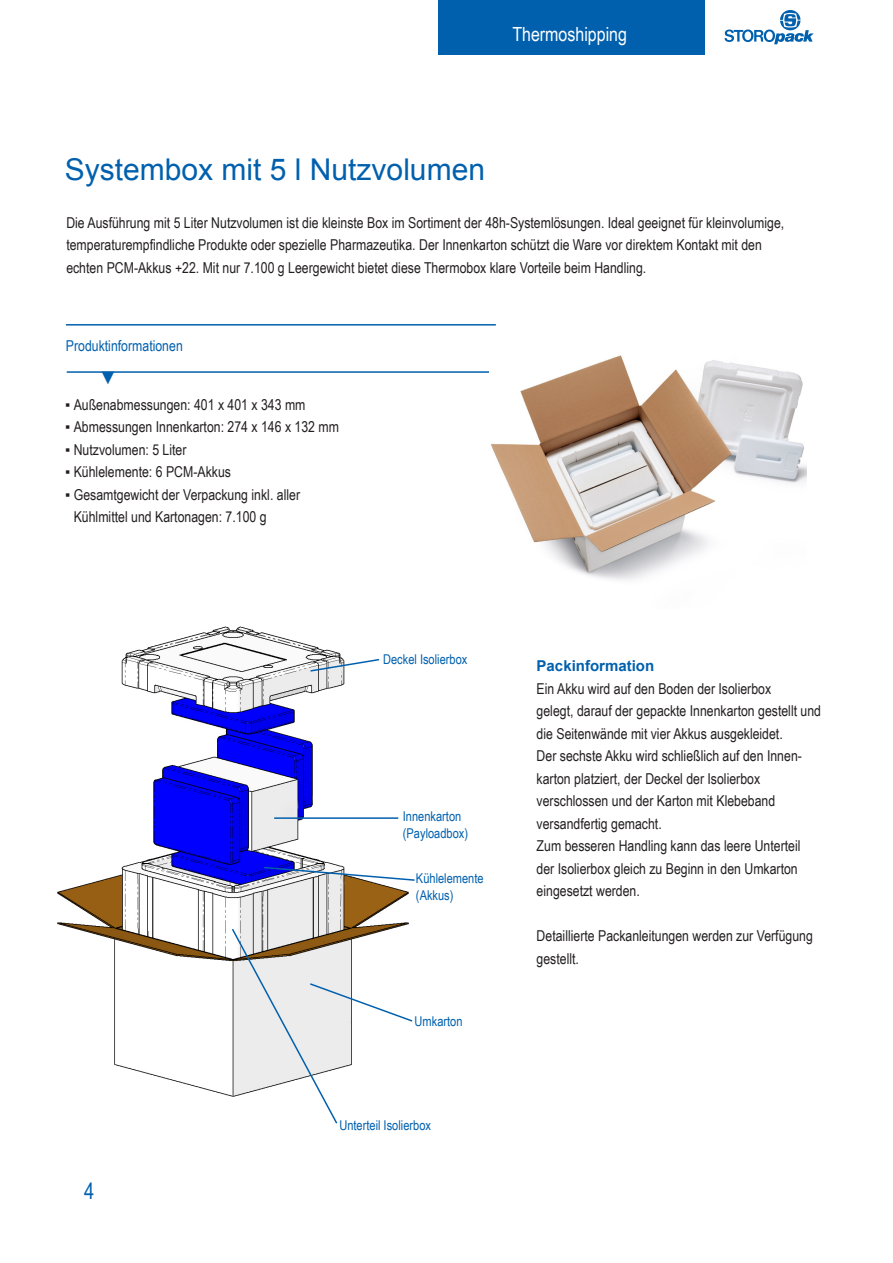
<style>
.page{position:relative;width:893px;height:1263px;background:#fff}
.page>*{position:absolute;margin:0;border:0;box-sizing:border-box;transform-origin:0 0}
.t1{font:30px "Arial";color:#0160ae}
.t2{font:22.5px "Arial Narrow";color:#0160ae}
.t3{font:19.5px "Arial Narrow";color:#fff}
.t4{font:18px "Times New Roman";color:#0160ae}
.t5{font:15px/22.5px "Arial Narrow";color:#231f20}
.t6{font:15px "Arial Narrow";color:#0160ae}
.t7{font:700 15px "Arial";color:#0160ae}
.t8{font:13.5px/16.2px "Arial Narrow";color:#0160ae}
</style>
<div class="page">
<div style="left:439px;top:0;width:266px;height:55px;background:#0160ae"></div>
<svg style="left:724px;top:10px;width:90px;height:34px"></svg>
<img style="left:57px;top:626px;width:352px;height:470px">
<hr style="left:66px;top:324px;width:430px;height:2px;background:#0160ae">
<hr style="left:67px;top:371px;width:430px;height:2px;background:#0160ae">
<svg style="left:309px;top:658px;width:72px;height:15px"></svg>
<hr style="left:274px;top:817px;width:124px;height:2px;background:#0160ae">
<svg style="left:263px;top:866px;width:152px;height:16px"></svg>
<img style="left:489px;top:355px;width:317px;height:225px">
<svg style="left:230px;top:927px;width:183px;height:197px"></svg>
<h3 class="t3" style="left:512px;top:20px;width:116px">Thermoshipping</h3>
<h1 class="t1" style="left:65px;top:148px;width:422px">Systembox mit 5 l Nutzvolumen</h1>
<p class="t5" style="left:66px;top:211px;width:719px">Die Ausführung mit 5 Liter Nutzvolumen ist die kleinste Box im Sortiment der 48h-Systemlösungen. Ideal geeignet für kleinvolumige, temperaturempfindliche Produkte oder spezielle Pharmazeutika. Der Innenkarton schützt die Ware vor direktem Kontakt mit den echten PCM-Akkus +22. Mit nur 7.100 g Leergewicht bietet diese Thermobox klare Vorteile beim Handling.</p>
<p class="t6" style="left:66px;top:334px;width:118px">Produktinformationen</p>
<p class="t4" style="left:99px;top:365px;width:19px">▼</p>
<p class="t5" style="left:65px;top:392px;width:242px">▪ Außenabmessungen: 401 x 401 x 343 mm</p>
<p class="t5" style="left:65px;top:415px;width:275px">▪ Abmessungen Innenkarton: 274 x 146 x 132 mm</p>
<p class="t5" style="left:65px;top:437px;width:123px">▪ Nutzvolumen: 5 Liter</p>
<p class="t5" style="left:65px;top:460px;width:167px">▪ Kühlelemente: 6 PCM-Akkus</p>
<p class="t5" style="left:74px;top:482px;width:228px;text-indent:-9px">▪ Gesamtgewicht der Verpackung inkl. aller<br>Kühlmittel und Kartonagen: 7.100 g</p>
<p class="t8" style="left:383px;top:650px;width:86px">Deckel Isolierbox</p>
<p class="t8" style="left:403px;top:808px;width:67px">Innenkarton (Payloadbox)</p>
<p class="t8" style="left:416px;top:870px;width:69px">Kühlelemente (Akkus)</p>
<p class="t8" style="left:415px;top:1012px;width:49px">Umkarton</p>
<h2 class="t2" style="left:84px;top:1174px;width:12px">4</h2>
<p class="t8" style="left:339px;top:1117px;width:93px">Unterteil Isolierbox</p>
<p class="t7" style="left:537px;top:655px;width:119px">Packinformation</p>
<p class="t5" style="left:537px;top:677px;width:286px">Ein Akku wird auf den Boden der Isolierbox<br>gelegt, darauf der gepackte Innenkarton gestellt und die Seitenwände mit vier Akkus ausgekleidet.<br>Der sechste Akku wird schließlich auf den Innen&shy;karton platziert, der Deckel der Isolierbox verschlossen und der Karton mit Klebeband versandfertig gemacht.<br>Zum besseren Handling kann das leere Unterteil der Isolierbox gleich zu Beginn in den Umkarton eingesetzt werden.</p>
<p class="t5" style="left:537px;top:924px;width:278px">Detaillierte Packanleitungen werden zur Verfügung gestellt.</p>
</div>
